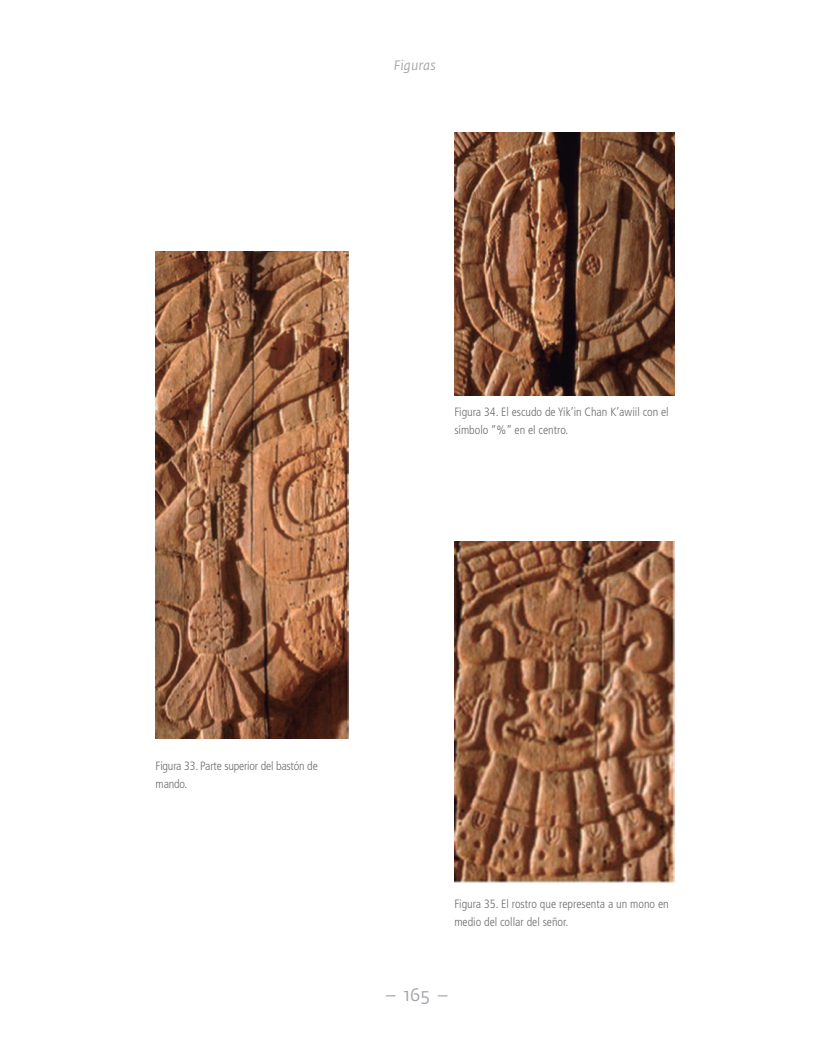
<style>
.page{position:relative;width:830px;height:1063px;background:#fff}
.page>*{position:absolute;margin:0;border:0;box-sizing:border-box;transform-origin:0 0}
.t1{font:18px "Fedra Sans Std";color:#a4a5a9}
.Cornizas{font:italic 13.5px "Fedra Sans Std";color:#a4a5a9}
.Pies_de_imagen{font:300 condensed 12px/18px "Frutiger LT Std";color:#6c6d70}
</style>
<div class="page">
<img style="left:155px;top:251px;width:193px;height:487px">
<img style="left:454px;top:133px;width:220px;height:262px">
<img style="left:454px;top:541px;width:220px;height:342px">
<p class="Cornizas" style="left:394px;top:57px;width:44px">Figuras</p>
<p class="Pies_de_imagen" style="left:454px;top:403px;width:216px">Figura 34. El escudo de Yik’in Chan K’awiil con el símbolo “%” en el centro.</p>
<p class="Pies_de_imagen" style="left:155px;top:757px;width:164px">Figura 33. Parte superior del bastón de mando.</p>
<p class="Pies_de_imagen" style="left:454px;top:895px;width:216px">Figura 35. El rostro que representa a un mono en medio del collar del señor.</p>
<h1 class="t1" style="left:385px;top:983px;width:64px">– 165 –</h1>
</div>
